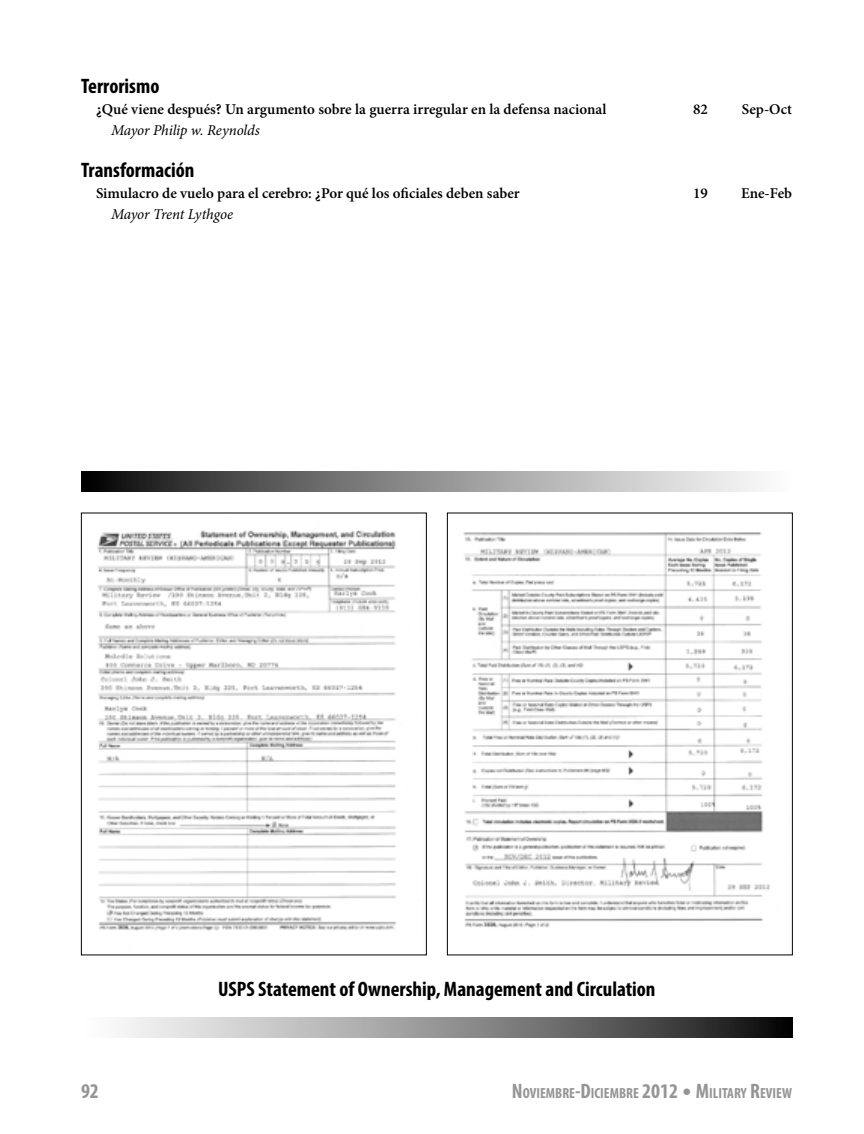
<style>
.page{position:relative;width:864px;height:1134px;background:#fff}
.page>*{position:absolute;margin:0;border:0;box-sizing:border-box;transform-origin:0 0}
.t1{font:700 condensed 21px "Myriad Pro";color:#000}
.t2{font:700 condensed 21px "Myriad Pro";color:#959595}
.t3{font:600 15px "Minion Pro";color:#000}
.t4{font:italic 15px "Minion Pro";letter-spacing:-.01em;color:#000}
.t5{font:700 condensed 14.7px "Myriad Pro";color:#959595}
.s1{font-size:21px}
.s2{font-weight:400;font-stretch:normal;font-size:31.5px}
</style>
<div class="page">
<img style="left:97px;top:530px;width:300px;height:401px">
<div style="left:81px;top:513px;width:346px;height:442px;border:1px solid #000"></div>
<img style="left:463px;top:532px;width:307px;height:396px">
<div style="left:447px;top:513px;width:346px;height:442px;border:1px solid #000"></div>
<svg style="left:81px;top:471px;width:676px;height:21px;background:#878787"></svg>
<svg style="left:124px;top:1017px;width:668px;height:21px;background:#888"></svg>
<h1 class="t1" style="left:81px;top:73px;width:80px">Terrorismo</h1>
<p class="t3" style="left:96px;top:99px;width:512px">¿Qué viene después? Un argumento sobre la guerra irregular en la defensa nacional</p>
<p class="t3" style="left:693px;top:99px;width:16px">82</p>
<p class="t3" style="left:742px;top:99px;width:52px">Sep-Oct</p>
<p class="t4" style="left:111px;top:120px;width:151px">Mayor Philip w. Reynolds</p>
<h1 class="t1" style="left:81px;top:157px;width:115px">Transformación</h1>
<p class="t3" style="left:96px;top:183px;width:425px">Simulacro de vuelo para el cerebro: ¿Por qué los oficiales deben saber</p>
<p class="t3" style="left:693px;top:183px;width:16px">19</p>
<p class="t3" style="left:741px;top:183px;width:52px">Ene-Feb</p>
<p class="t4" style="left:111px;top:204px;width:124px">Mayor Trent Lythgoe</p>
<h1 class="t1" style="left:218px;top:976px;width:439px">USPS Statement of Ownership, Management and Circulation</h1>
<h1 class="t2" style="left:81px;top:1078px;width:19px">92</h1>
<p class="t5" style="left:512px;top:1084px;width:282px"><span class="s1">N</span>OVIEMBRE<span class="s1">-D</span>ICIEMBRE <span class="s1">2012</span> <span class="s2">•</span> <span class="s1">M</span>ILITARY <span class="s1">R</span>EVIEW</p>
</div>
